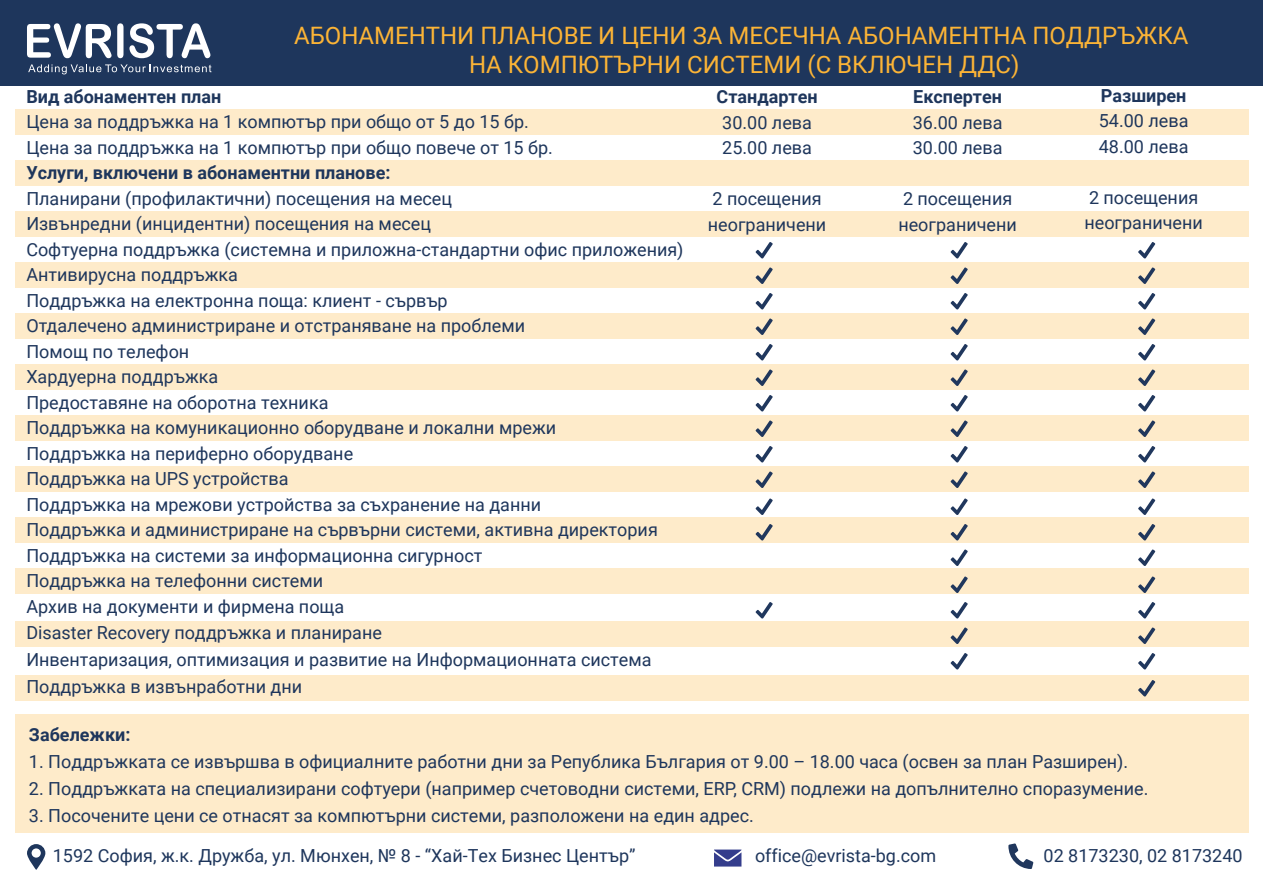
<style>
.page{position:relative;width:1263px;height:893px;background:#fff}
.page>*{position:absolute;margin:0;border:0;box-sizing:border-box;transform-origin:0 0}
.t1{font:24px/28.8px "Roboto";color:#fcb436;text-align:center}
.t2{font:18px/25.7px "Roboto";color:#1e365c}
.t3{font:700 18px "Roboto";color:#1e365c}
</style>
<div class="page">
<div style="left:0;top:0;width:1263px;height:85px;background:#1e365c"></div>
<div style="left:15px;top:109px;width:1233px;height:26px;background:#feebca"></div>
<div style="left:15px;top:160px;width:1233px;height:26px;background:#feebca"></div>
<div style="left:15px;top:211px;width:1233px;height:26px;background:#feebca"></div>
<div style="left:15px;top:262px;width:1233px;height:26px;background:#feebca"></div>
<div style="left:15px;top:313px;width:1233px;height:26px;background:#feebca"></div>
<div style="left:15px;top:364px;width:1233px;height:26px;background:#feebca"></div>
<div style="left:15px;top:415px;width:1233px;height:26px;background:#feebca"></div>
<div style="left:15px;top:466px;width:1233px;height:26px;background:#feebca"></div>
<div style="left:15px;top:517px;width:1233px;height:26px;background:#feebca"></div>
<div style="left:15px;top:568px;width:1233px;height:26px;background:#feebca"></div>
<div style="left:15px;top:621px;width:1233px;height:25px;background:#feebca"></div>
<div style="left:15px;top:675px;width:1233px;height:25px;background:#feebca"></div>
<svg style="left:755px;top:242px;width:18px;height:16px"></svg>
<svg style="left:950px;top:242px;width:18px;height:16px"></svg>
<svg style="left:1138px;top:242px;width:17px;height:16px"></svg>
<svg style="left:755px;top:267px;width:18px;height:17px"></svg>
<svg style="left:950px;top:267px;width:18px;height:17px"></svg>
<svg style="left:1138px;top:267px;width:17px;height:17px"></svg>
<svg style="left:755px;top:293px;width:18px;height:16px"></svg>
<svg style="left:950px;top:293px;width:18px;height:16px"></svg>
<svg style="left:1138px;top:293px;width:17px;height:16px"></svg>
<svg style="left:755px;top:318px;width:18px;height:17px"></svg>
<svg style="left:950px;top:318px;width:18px;height:17px"></svg>
<svg style="left:1138px;top:318px;width:17px;height:17px"></svg>
<svg style="left:755px;top:344px;width:18px;height:16px"></svg>
<svg style="left:950px;top:344px;width:18px;height:16px"></svg>
<svg style="left:1138px;top:344px;width:17px;height:16px"></svg>
<svg style="left:755px;top:369px;width:18px;height:17px"></svg>
<svg style="left:950px;top:369px;width:18px;height:17px"></svg>
<svg style="left:1138px;top:369px;width:17px;height:17px"></svg>
<svg style="left:755px;top:395px;width:18px;height:16px"></svg>
<svg style="left:950px;top:395px;width:18px;height:16px"></svg>
<svg style="left:1138px;top:395px;width:17px;height:16px"></svg>
<svg style="left:755px;top:420px;width:18px;height:17px"></svg>
<svg style="left:950px;top:420px;width:18px;height:17px"></svg>
<svg style="left:1138px;top:420px;width:17px;height:17px"></svg>
<svg style="left:755px;top:446px;width:18px;height:16px"></svg>
<svg style="left:950px;top:446px;width:18px;height:16px"></svg>
<svg style="left:1138px;top:446px;width:17px;height:16px"></svg>
<svg style="left:755px;top:471px;width:18px;height:17px"></svg>
<svg style="left:950px;top:471px;width:18px;height:17px"></svg>
<svg style="left:1138px;top:471px;width:17px;height:17px"></svg>
<svg style="left:755px;top:498px;width:18px;height:17px"></svg>
<svg style="left:950px;top:498px;width:18px;height:17px"></svg>
<svg style="left:1138px;top:498px;width:17px;height:17px"></svg>
<svg style="left:755px;top:524px;width:18px;height:16px"></svg>
<svg style="left:950px;top:524px;width:18px;height:16px"></svg>
<svg style="left:1138px;top:524px;width:17px;height:16px"></svg>
<svg style="left:950px;top:549px;width:18px;height:17px"></svg>
<svg style="left:1138px;top:549px;width:17px;height:17px"></svg>
<svg style="left:950px;top:576px;width:18px;height:17px"></svg>
<svg style="left:1138px;top:576px;width:17px;height:17px"></svg>
<svg style="left:755px;top:602px;width:18px;height:16px"></svg>
<svg style="left:950px;top:602px;width:18px;height:16px"></svg>
<svg style="left:1138px;top:602px;width:17px;height:16px"></svg>
<svg style="left:950px;top:627px;width:18px;height:17px"></svg>
<svg style="left:1138px;top:627px;width:17px;height:17px"></svg>
<svg style="left:950px;top:653px;width:18px;height:16px"></svg>
<svg style="left:1138px;top:653px;width:17px;height:16px"></svg>
<svg style="left:1138px;top:680px;width:17px;height:16px"></svg>
<div style="left:15px;top:715px;width:1233px;height:118px;background:#feebca"></div>
<svg style="left:27px;top:23px;width:96px;height:35px"></svg>
<svg style="left:129px;top:23px;width:81px;height:35px"></svg>
<svg style="left:28px;top:64px;width:183px;height:10px"></svg>
<svg style="left:27px;top:844px;width:18px;height:26px"></svg>
<div style="left:32px;top:848px;width:9px;height:10px;background:#fff;border-radius:50%"></div>
<svg style="left:714px;top:849px;width:27px;height:17px"></svg>
<svg style="left:1008px;top:843px;width:25px;height:26px"></svg>
<h1 class="t1" style="left:294px;top:20px;width:896px">АБОНАМЕНТНИ ПЛАНОВЕ И ЦЕНИ ЗА МЕСЕЧНА АБОНАМЕНТНА ПОДДРЪЖКА<br>НА КОМПЮТЪРНИ СИСТЕМИ (С ВКЛЮЧЕН ДДС)</h1>
<p class="t3" style="left:26px;top:84px;width:196px">Вид абонаментен план</p>
<p class="t2" style="left:26px;top:108px;width:528px">Цена за поддръжка на 1 компютър при общо от 5 до 15 бр.<br>Цена за поддръжка на 1 компютър при общо повече от 15 бр.</p>
<p class="t3" style="left:26px;top:160px;width:366px">Услуги, включени в абонаментни планове:</p>
<p class="t2" style="left:26px;top:185px;width:659px">Планирани (профилактични) посещения на месец<br>Извънредни (инцидентни) посещения на месец<br>Софтуерна поддръжка (системна и приложна-стандартни офис приложения)<br>Антивирусна поддръжка<br>Поддръжка на електронна поща: клиент - сървър<br>Отдалечено администриране и отстраняване на проблеми<br>Помощ по телефон<br>Хардуерна поддръжка<br>Предоставяне на оборотна техника<br>Поддръжка на комуникационно оборудване и локални мрежи<br>Поддръжка на периферно оборудване<br>Поддръжка на UPS устройства<br>Поддръжка на мрежови устройства за съхранение на данни<br>Поддръжка и администриране на сървърни системи, активна директория Поддръжка на системи за информационна сигурност<br>Поддръжка на телефонни системи<br>Архив на документи и фирмена поща<br>Disaster Recovery поддръжка и планиране<br>Инвентаризация, оптимизация и развитие на Информационната система Поддръжка в извънработни дни</p>
<p class="t3" style="left:716px;top:84px;width:103px">Стандартен</p>
<p class="t2" style="left:722px;top:109px;width:91px">30.00 лева<br>25.00 лева</p>
<p class="t2" style="left:708px;top:185px;width:120px">2 посещения неограничени</p>
<p class="t3" style="left:913px;top:84px;width:90px">Експертен</p>
<p class="t2" style="left:913px;top:109px;width:91px">36.00 лева<br>30.00 лева</p>
<p class="t2" style="left:898px;top:185px;width:120px">2 посещения неограничени</p>
<p class="t3" style="left:1101px;top:83px;width:87px">Разширен</p>
<p class="t2" style="left:1099px;top:107px;width:91px">54.00 лева<br>48.00 лева</p>
<p class="t2" style="left:1084px;top:184px;width:120px">2 посещения неограничени</p>
<p class="t3" style="left:29px;top:722px;width:103px">Забележки:</p>
<p class="t2" style="left:29px;top:748px;width:1101px">1. Поддръжката се извършва в официалните работни дни за Република България от 9.00 – 18.00 часа (освен за план Разширен).</p>
<p class="t2" style="left:29px;top:775px;width:1121px">2. Поддръжката на специализирани софтуери (например счетоводни системи, ERP, CRM) подлежи на допълнително споразумение.</p>
<p class="t2" style="left:29px;top:802px;width:726px">3. Посочените цени се отнасят за компютърни системи, разположени на един адрес.</p>
<p class="t2" style="left:53px;top:843px;width:584px">1592 София, ж.к. Дружба, ул. Мюнхен, № 8 - “Хай-Тех Бизнес Център”</p>
<p class="t2" style="left:755px;top:842px;width:183px">office@evrista-bg.com</p>
<p class="t2" style="left:1043px;top:842px;width:201px">02 8173230, 02 8173240</p>
</div>
